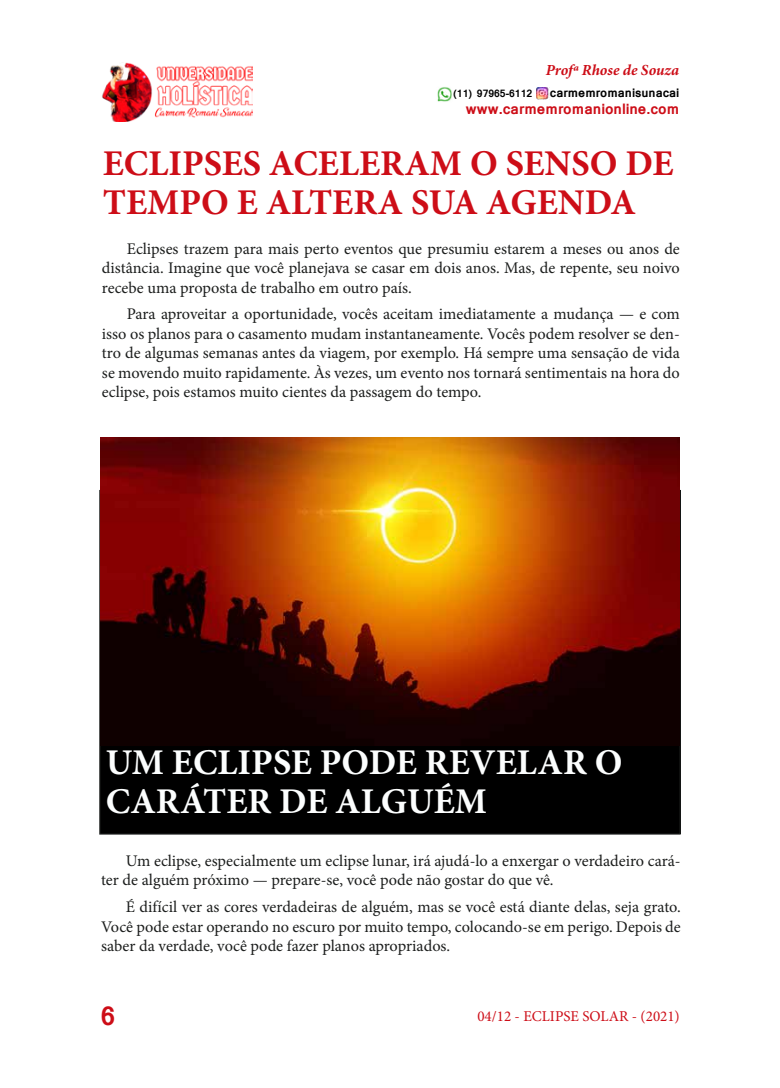
<style>
.page{position:relative;width:780px;height:1088px;background:#fff}
.page>*{position:absolute;margin:0;border:0;box-sizing:border-box;transform-origin:0 0}
.t1{font:700 36.25px/38.8px "Minion Pro";color:#cd0d17}
.t2{font:700 36.25px/38.8px "Minion Pro";color:#fcfefe}
.t3{font:700 25px "Mangal";color:#cd0d17}
.t4{font:16.25px/19.5px "Minion Pro";color:#1b1d1c;text-align:justify}
.t5{font:italic 700 15.38px "Minion Pro";color:#cd0d17}
.t6{font:15px "Minion Pro";color:#cd0d17}
.t7{font:700 14.25px "Mangal";color:#cd0d17}
.t8{font:700 11.88px "Mangal";color:#000}
.t9{font:700 10px "Mangal";color:#000}
</style>
<div class="page">
<img style="left:102px;top:63px;width:150px;height:58px">
<img style="left:437px;top:87px;width:15px;height:15px">
<svg style="left:536px;top:88px;width:13px;height:11px"></svg>
<div style="left:100px;top:490px;width:580px;height:344px;background:#000"></div>
<img style="left:101px;top:438px;width:578px;height:307px">
<p class="t5" style="left:545px;top:59px;width:135px">Profª Rhose de Souza</p>
<p class="t9" style="left:453px;top:84px;width:80px">(11) 97965-6112</p>
<p class="t8" style="left:550px;top:82px;width:131px">carmemromanisunacai</p>
<p class="t7" style="left:466px;top:96px;width:215px">www.carmemromanionline.com</p>
<h1 class="t1" style="left:103px;top:144px;width:572px">ECLIPSES ACELERAM O SENSO DE<br>TEMPO E ALTERA SUA AGENDA</h1>
<p class="t4" style="left:102px;top:239px;width:579px;text-indent:25px">Eclipses trazem para mais perto eventos que presumiu estarem a meses ou anos de distância. Imagine que você planejava se casar em dois anos. Mas, de repente, seu noivo recebe uma proposta de trabalho em outro país.</p>
<p class="t4" style="left:102px;top:304px;width:579px;text-indent:25px">Para aproveitar a oportunidade, vocês aceitam imediatamente a mudança — e com isso os planos para o casamento mudam instantaneamente. Vocês podem resolver se den&shy;tro de algumas semanas antes da viagem, por exemplo. Há sempre uma sensação de vida se movendo muito rapidamente. Às vezes, um evento nos tornará sentimentais na hora do eclipse, pois estamos muito cientes da passagem do tempo.</p>
<h1 class="t2" style="left:106px;top:743px;width:518px">UM ECLIPSE PODE REVELAR O<br>CARÁTER DE ALGUÉM</h1>
<p class="t4" style="left:101px;top:851px;width:581px;text-indent:25px">Um eclipse, especialmente um eclipse lunar, irá ajudá-lo a enxergar o verdadeiro cará&shy;ter de alguém próximo — prepare-se, você pode não gostar do que vê.</p>
<p class="t4" style="left:101px;top:897px;width:581px;text-indent:25px">É difícil ver as cores verdadeiras de alguém, mas se você está diante delas, seja grato.<br>Você pode estar operando no escuro por muito tempo, colocando-se em perigo. Depois de saber da verdade, você pode fazer planos apropriados.</p>
<h2 class="t3" style="left:101px;top:993px;width:16px">6</h2>
<p class="t6" style="left:477px;top:1006px;width:204px">04/12 - ECLIPSE SOLAR - (2021)</p>
</div>
